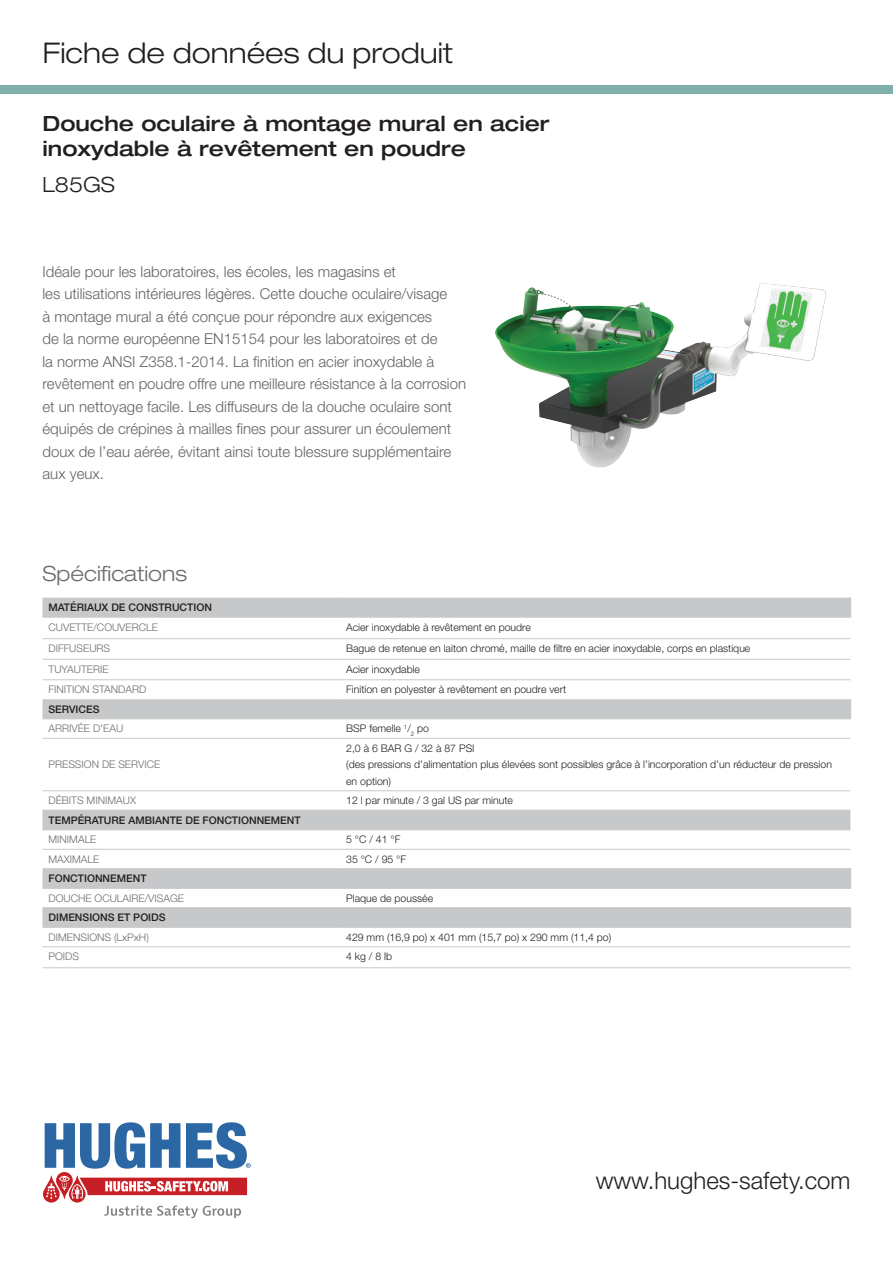
<style>
.page{position:relative;width:893px;height:1263px;background:#fff}
.page>*{position:absolute;margin:0;border:0;box-sizing:border-box;transform-origin:0 0}
.t1{font:300 expanded 28.5px "Helvetica Neue LT Std";color:#231f20}
.t2{font:300 24px "Helvetica Neue LT Std";color:#231f20}
.t3{font:500 expanded 21px/25.2px "Helvetica Neue LT Std";color:#231f20}
.t4{font:300 expanded 21px "Helvetica Neue LT Std";color:#6c6d70}
.t5{font:300 expanded 21px "Helvetica Neue LT Std";color:#231f20}
.t6{font:300 15px/22.5px "Helvetica Neue LT Std";color:#636366}
.t7{font:300 10.5px/16.5px "Helvetica Neue LT Std";color:#231f20}
.t8{font:300 10.5px "Helvetica Neue LT Std";color:#6c6d70}
.t9{font:500 10.5px "Helvetica Neue LT Std";color:#231f20}
.s1{color:#666a6b}
</style>
<div class="page">
<svg style="left:43px;top:1122px;width:208px;height:96px"></svg>
<div style="left:0;top:85px;width:893px;height:9px;background:#81b0aa"></div>
<svg style="left:43px;top:598px;width:807px;height:329px"></svg>
<svg style="left:339px;top:598px;width:2px;height:18px"></svg>
<svg style="left:850px;top:598px;width:1px;height:18px"></svg>
<svg style="left:339px;top:699px;width:2px;height:19px"></svg>
<svg style="left:850px;top:699px;width:1px;height:19px"></svg>
<svg style="left:339px;top:869px;width:2px;height:19px"></svg>
<svg style="left:850px;top:869px;width:1px;height:19px"></svg>
<svg style="left:339px;top:908px;width:2px;height:19px"></svg>
<svg style="left:850px;top:908px;width:1px;height:19px"></svg>
<hr style="left:43px;top:927px;width:297px;height:1px;background:#c7c8ca">
<hr style="left:340px;top:927px;width:511px;height:1px;background:#c7c8ca">
<hr style="left:43px;top:946px;width:297px;height:1px;background:#c7c8ca">
<hr style="left:340px;top:946px;width:510px;height:1px;background:#c7c8ca">
<hr style="left:43px;top:967px;width:297px;height:1px;background:#c7c8ca">
<hr style="left:340px;top:967px;width:510px;height:1px;background:#c7c8ca">
<hr style="left:43px;top:810px;width:297px;height:1px;background:#c7c8ca">
<hr style="left:340px;top:810px;width:510px;height:1px;background:#c7c8ca">
<hr style="left:43px;top:829px;width:297px;height:1px;background:#c7c8ca">
<hr style="left:340px;top:829px;width:510px;height:1px;background:#c7c8ca">
<hr style="left:43px;top:868px;width:297px;height:1px;background:#c7c8ca">
<hr style="left:340px;top:868px;width:511px;height:1px;background:#c7c8ca">
<hr style="left:43px;top:616px;width:297px;height:2px;background:#c7c8ca">
<hr style="left:340px;top:616px;width:511px;height:2px;background:#c7c8ca">
<hr style="left:43px;top:718px;width:297px;height:1px;background:#c7c8ca">
<hr style="left:340px;top:718px;width:511px;height:1px;background:#c7c8ca">
<hr style="left:43px;top:888px;width:297px;height:1px;background:#c7c8ca">
<hr style="left:340px;top:888px;width:511px;height:1px;background:#c7c8ca">
<hr style="left:43px;top:907px;width:297px;height:1px;background:#c7c8ca">
<hr style="left:340px;top:907px;width:511px;height:1px;background:#c7c8ca">
<hr style="left:43px;top:849px;width:297px;height:1px;background:#c7c8ca">
<hr style="left:340px;top:849px;width:510px;height:1px;background:#c7c8ca">
<hr style="left:43px;top:638px;width:297px;height:1px;background:#c7c8ca">
<hr style="left:340px;top:638px;width:510px;height:1px;background:#c7c8ca">
<hr style="left:43px;top:659px;width:297px;height:1px;background:#c7c8ca">
<hr style="left:340px;top:659px;width:510px;height:1px;background:#c7c8ca">
<hr style="left:43px;top:679px;width:297px;height:1px;background:#c7c8ca">
<hr style="left:340px;top:679px;width:510px;height:1px;background:#c7c8ca">
<hr style="left:43px;top:738px;width:297px;height:1px;background:#c7c8ca">
<hr style="left:340px;top:738px;width:510px;height:1px;background:#c7c8ca">
<hr style="left:43px;top:790px;width:297px;height:1px;background:#c7c8ca">
<hr style="left:340px;top:790px;width:510px;height:1px;background:#c7c8ca">
<img style="left:495px;top:287px;width:264px;height:181px">
<h1 class="t1" style="left:43px;top:36px;width:412px">Fiche de données du produit</h1>
<p class="t3" style="left:43px;top:110px;width:509px">Douche oculaire à montage mural en acier inoxydable à revêtement en poudre</p>
<p class="t5" style="left:43px;top:172px;width:74px">L85GS</p>
<p class="t6" style="left:43px;top:260px;width:425px">Idéale pour les laboratoires, les écoles, les magasins et<br>les utilisations intérieures légères. Cette douche oculaire/visage<br>à montage mural a été conçue pour répondre aux exigences<br>de la norme européenne EN15154 pour les laboratoires et de<br>la norme ANSI Z358.1-2014. La finition en acier inoxydable à revêtement en poudre offre une meilleure résistance à la corrosion et un nettoyage facile. Les diffuseurs de la douche oculaire sont équipés de crépines à mailles fines pour assurer un écoulement doux de l’eau aérée, évitant ainsi toute blessure supplémentaire aux yeux.</p>
<p class="t4" style="left:43px;top:560px;width:146px">Spécifi<span class="s1">ca</span>tions</p>
<p class="t9" style="left:49px;top:601px;width:165px">MATÉRIAUX DE CONSTRUCTION</p>
<p class="t8" style="left:49px;top:620px;width:111px">CUVETTE/COUVERCLE</p>
<p class="t7" style="left:346px;top:618px;width:186px">Acier inoxydable à revêtement en poudre</p>
<p class="t8" style="left:49px;top:642px;width:63px">DIFFUSEURS</p>
<p class="t7" style="left:346px;top:640px;width:406px">Bague de retenue en laiton chromé, maille de filtre en acier inoxydable, corps en plastique</p>
<p class="t8" style="left:49px;top:663px;width:62px">TUYAUTERIE</p>
<p class="t7" style="left:346px;top:660px;width:75px">Acier inoxydable</p>
<p class="t8" style="left:49px;top:683px;width:99px">FINITION STANDARD</p>
<p class="t7" style="left:346px;top:681px;width:221px">Finition en polyester à revêtement en poudre vert</p>
<p class="t9" style="left:49px;top:703px;width:52px">SERVICES</p>
<p class="t8" style="left:49px;top:722px;width:76px">ARRIVÉE D’EAU</p>
<p class="t7" style="left:346px;top:720px;width:84px">BSP femelle <sup>1</sup>/<sub>2</sub> po</p>
<p class="t8" style="left:49px;top:758px;width:113px">PRESSION DE SERVICE</p>
<p class="t7" style="left:346px;top:739px;width:130px">2,0 à 6 BAR G / 32 à 87 PSI</p>
<p class="t7" style="left:346px;top:756px;width:487px">(des pressions d’alimentation plus élevées sont possibles grâce à l’incorporation d’un réducteur de pression en option)</p>
<p class="t8" style="left:49px;top:794px;width:89px">DÉBITS MINIMAUX</p>
<p class="t7" style="left:346px;top:792px;width:168px">12 l par minute / 3 gal US par minute</p>
<p class="t9" style="left:49px;top:814px;width:254px">TEMPÉRATURE AMBIANTE DE FONCTIONNEMENT</p>
<p class="t8" style="left:49px;top:833px;width:50px">MINIMALE</p>
<p class="t7" style="left:346px;top:831px;width:56px">5 °C / 41 °F</p>
<p class="t8" style="left:49px;top:853px;width:52px">MAXIMALE</p>
<p class="t7" style="left:346px;top:850px;width:61px">35 °C / 95 °F</p>
<p class="t9" style="left:49px;top:872px;width:100px">FONCTIONNEMENT</p>
<p class="t8" style="left:49px;top:892px;width:137px">DOUCHE OCULAIRE/VISAGE</p>
<p class="t7" style="left:346px;top:889px;width:88px">Plaque de poussée</p>
<p class="t9" style="left:49px;top:911px;width:119px">DIMENSIONS ET POIDS</p>
<p class="t8" style="left:49px;top:930px;width:102px">DIMENSIONS (LxPxH)</p>
<p class="t7" style="left:346px;top:928px;width:267px">429 mm (16,9 po) x 401 mm (15,7 po) x 290 mm (11,4 po)</p>
<p class="t8" style="left:49px;top:950px;width:32px">POIDS</p>
<p class="t7" style="left:346px;top:948px;width:47px">4 kg / 8 lb</p>
<h2 class="t2" style="left:596px;top:1166px;width:256px">www.hughes-safety.com</h2>
</div>
